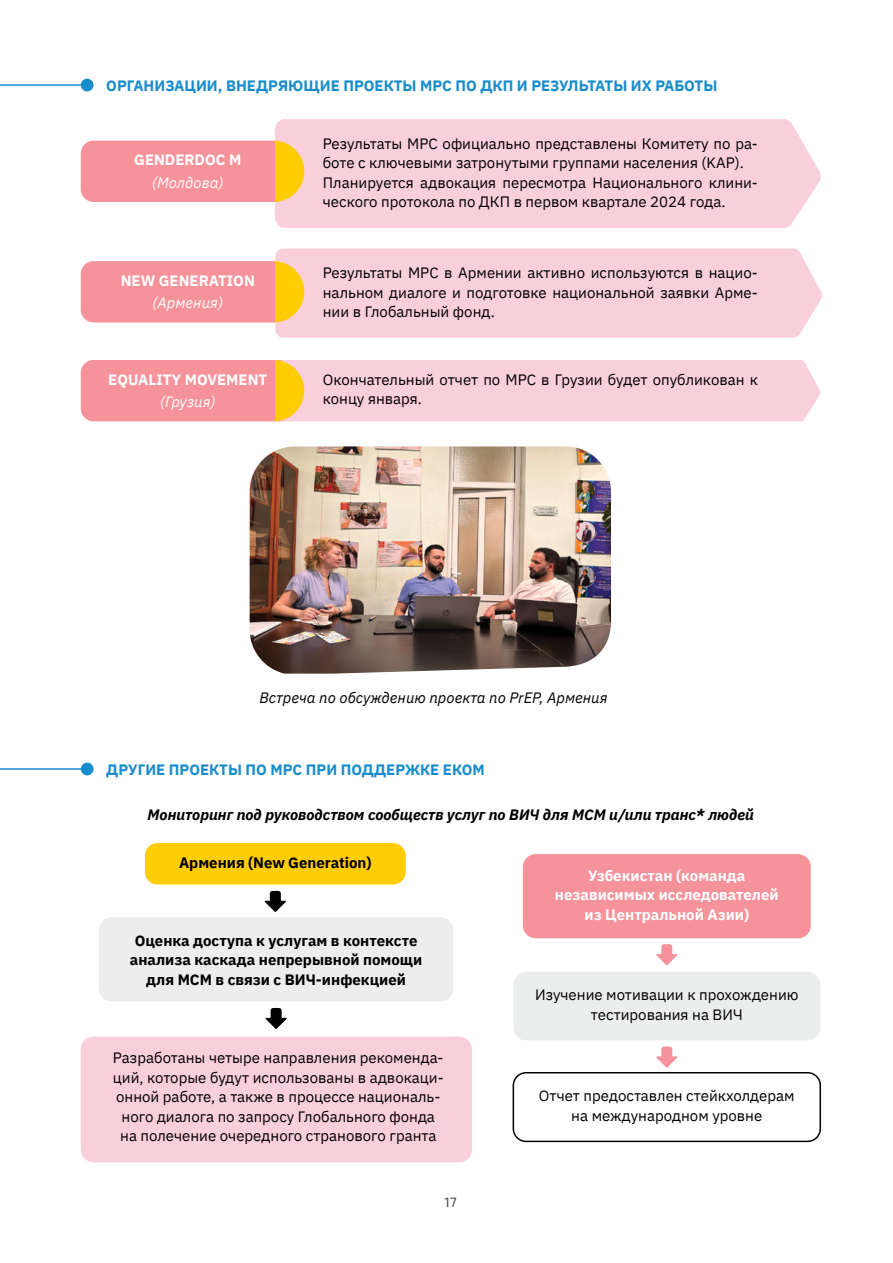
<style>
.page{position:relative;width:893px;height:1263px;background:#fff}
.page>*{position:absolute;margin:0;border:0;box-sizing:border-box;transform-origin:0 0}
.t1{font:15px/19.5px "IBM Plex Sans";color:#000;text-align:center}
.t2{font:700 15px/19.5px "IBM Plex Sans";color:#000;text-align:center}
.t3{font:700 15px/19.5px "IBM Plex Sans";color:#fff;text-align:center}
.t4{font:700 15px "IBM Plex Sans";color:#188ccc}
.t5{font:italic 700 15px "IBM Plex Sans";color:#000}
.t6{font:italic 15px "IBM Plex Sans";color:#000}
.t7{font:italic 15px "IBM Plex Sans";color:#fff}
.t8{font:13.5px "Exo 2";color:#484949}
</style>
<div class="page">
<div style="left:81px;top:360px;width:215px;height:61px;background:#f5929a;border-radius:13px"></div>
<div style="left:99px;top:917px;width:354px;height:84px;background:#ededed;border-radius:13px"></div>
<div style="left:523px;top:854px;width:288px;height:84px;background:#f5929a;border-radius:13px"></div>
<div style="left:513px;top:972px;width:307px;height:68px;background:#eceded;border-radius:13px"></div>
<div style="left:513px;top:1072px;width:308px;height:70px;border:2px solid #000;border-radius:13px"></div>
<div style="left:81px;top:1036px;width:391px;height:126px;background:#facfdc;border-radius:13px"></div>
<div style="left:145px;top:843px;width:261px;height:41px;background:#ffcd03;border-radius:13px"></div>
<div style="left:81px;top:261px;width:215px;height:61px;background:#f5929a;border-radius:13px"></div>
<div style="left:81px;top:141px;width:215px;height:61px;background:#f5929a;border-radius:13px"></div>
<div style="left:275px;top:119px;width:546px;height:109px;background:#facfdc"></div>
<div style="left:275px;top:248px;width:547px;height:90px;background:#facfdc"></div>
<div style="left:81px;top:79px;width:13px;height:12px;background:#188ccc;border-radius:50%"></div>
<div style="left:81px;top:763px;width:13px;height:12px;background:#188ccc;border-radius:50%"></div>
<hr style="left:0;top:84px;width:87px;height:2px;background:#188ccc">
<hr style="left:0;top:768px;width:87px;height:2px;background:#188ccc">
<img style="left:250px;top:446px;width:361px;height:228px">
<svg style="left:275px;top:141px;width:29px;height:61px;background:#fdcc30"></svg>
<svg style="left:275px;top:261px;width:29px;height:61px;background:#fdcc30"></svg>
<div style="left:275px;top:360px;width:545px;height:61px;background:#facfdc"></div>
<svg style="left:265px;top:891px;width:21px;height:21px"></svg>
<svg style="left:656px;top:944px;width:22px;height:21px"></svg>
<svg style="left:656px;top:1046px;width:22px;height:22px"></svg>
<svg style="left:265px;top:1008px;width:22px;height:21px"></svg>
<p class="t4" style="left:106px;top:74px;width:613px">ОРГАНИЗАЦИИ, ВНЕДРЯЮЩИЕ ПРОЕКТЫ МРС ПО ДКП И РЕЗУЛЬТАТЫ ИХ РАБОТЫ</p>
<p class="t3" style="left:134px;top:149px;width:109px">GENDERDOC M</p>
<p class="t7" style="left:152px;top:171px;width:73px">(Молдова)</p>
<p class="t3" style="left:121px;top:270px;width:136px">NEW GENERATION</p>
<p class="t7" style="left:153px;top:292px;width:72px">(Армения)</p>
<p class="t3" style="left:108px;top:368px;width:160px">EQUALITY MOVEMENT</p>
<p class="t7" style="left:160px;top:390px;width:57px">(Грузия)</p>
<p class="t1" style="left:323px;top:133px;width:437px;text-align:left">Результаты МРС официально представлены Комитету по ра&shy;боте с ключевыми затронутыми группами населения (KAP).<br>Планируется адвокация пересмотра Национального клини&shy;ческого протокола по ДКП в первом квартале 2024 года.</p>
<p class="t1" style="left:323px;top:262px;width:437px;text-align:justify">Результаты МРС в Армении активно используются в нацио&shy;нальном диалоге и подготовке национальной заявки Арме&shy;нии в Глобальный фонд.</p>
<p class="t1" style="left:323px;top:368px;width:437px;text-align:left">Окончательный отчет по МРС в Грузии будет опубликован к концу января.</p>
<p class="t6" style="left:260px;top:686px;width:350px">Встреча по обсуждению проекта по PrEP, Армения</p>
<p class="t4" style="left:106px;top:757px;width:380px">ДРУГИЕ ПРОЕКТЫ ПО МРС ПРИ ПОДДЕРЖКЕ ЕКОМ</p>
<p class="t5" style="left:148px;top:803px;width:608px">Мониторинг под руководством сообществ услуг по ВИЧ для МСМ и/или транс* людей</p>
<p class="t2" style="left:179px;top:851px;width:194px">Армения (New Generation)</p>
<p class="t3" style="left:555px;top:865px;width:225px">Узбекистан (команда независимых исследователей из Центральной Азии)</p>
<p class="t2" style="left:130px;top:929px;width:294px">Оценка доступа к услугам в контексте анализа каскада непрерывной помощи для МСМ в связи с ВИЧ-инфекцией</p>
<p class="t1" style="left:535px;top:984px;width:265px">Изучение мотивации к прохождению тестирования на ВИЧ</p>
<p class="t1" style="left:113px;top:1047px;width:332px">Разработаны четыре направления рекоменда&shy;ций, которые будут использованы в адвокаци&shy;онной работе, а также в процессе националь&shy;ного диалога по запросу Глобального фонда на полечение очередного странового гранта</p>
<p class="t8" style="left:445px;top:1194px;width:14px">17</p>
<p class="t1" style="left:539px;top:1085px;width:257px">Отчет предоставлен стейкхолдерам на международном уровне</p>
</div>
